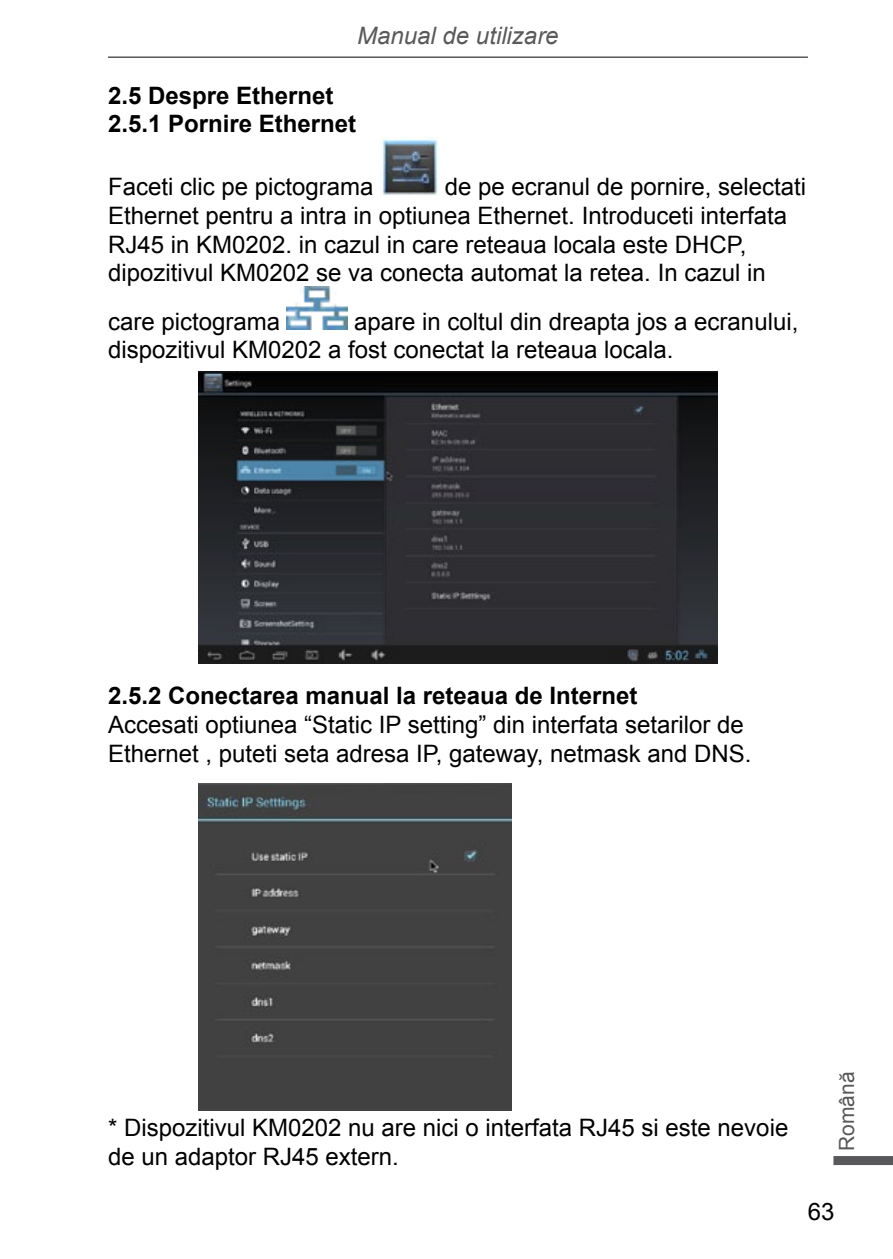
<style>
.page{position:relative;width:893px;height:1259px;background:#fff}
.page>*{position:absolute;margin:0;border:0;box-sizing:border-box;transform-origin:0 0}
.t1{font:24px/28.8px "Arial";color:#000}
.t2{font:700 24px/28.8px "Arial";color:#000}
.t3{font:italic 24px "Arial";color:#59595b}
.t4{font:21px "Arial";color:#59595b}
</style>
<div class="page">
<hr style="left:108px;top:56px;width:700px;height:2px;background:#59595b">
<div style="left:833px;top:1156px;width:60px;height:9px;background:#59595b"></div>
<img style="left:380px;top:137px;width:58px;height:58px">
<img style="left:287px;top:286px;width:60px;height:44px">
<img style="left:198px;top:371px;width:520px;height:292px">
<div style="left:198px;top:783px;width:314px;height:327px;background:#414141"></div>
<p class="t3" style="left:357px;top:20px;width:203px">Manual de utilizare</p>
<p class="t2" style="left:108px;top:81px;width:250px">2.5 Despre Ethernet<br>2.5.1 Pornire Ethernet</p>
<p class="t1" style="left:108px;top:172px;width:267px">Faceti clic pe pictograma</p>
<p class="t1" style="left:108px;top:172px;width:700px;text-indent:337px">de pe ecranul de pornire, selectati Ethernet pentru a intra in optiunea Ethernet. Introduceti interfata RJ45 in KM0202. in cazul in care reteaua locala este DHCP, dipozitivul KM0202 se va conecta automat la retea. In cazul in</p>
<p class="t1" style="left:108px;top:307px;width:174px">care pictograma</p>
<p class="t1" style="left:108px;top:307px;width:692px;text-indent:246px">apare in coltul din dreapta jos a ecranului, dispozitivul KM0202 a fost conectat la reteaua locala.</p>
<p class="t2" style="left:108px;top:682px;width:531px">2.5.2 Conectarea manual la reteaua de Internet</p>
<p class="t1" style="left:108px;top:710px;width:645px">Accesati optiunea “Static IP setting” din interfata setarilor de<br>Ethernet , puteti seta adresa IP, gateway, netmask and DNS.</p>
<p class="t1" style="left:108px;top:1113px;width:682px">* Dispozitivul KM0202 nu are nici o interfata RJ45 si este nevoie de un adaptor RJ45 extern.</p>
<p class="t4" style="left:833px;top:1151px;width:81px;rotate:-90deg">Română</p>
<p class="t1" style="left:808px;top:1197px;width:28px">63</p>
</div>
